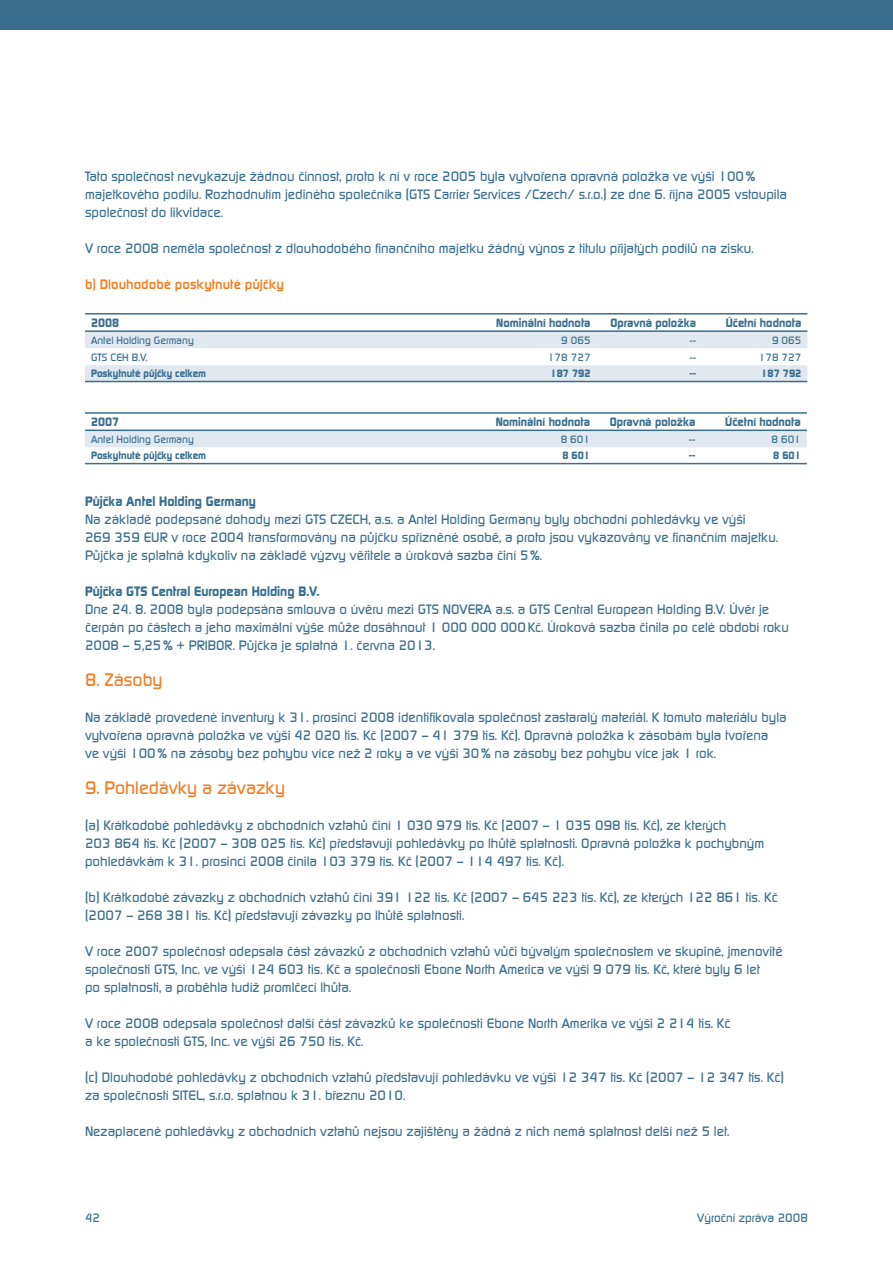
<style>
.page{position:relative;width:893px;height:1263px;background:#fff}
.page>*{position:absolute;margin:0;border:0;box-sizing:border-box;transform-origin:0 0}
.t1{font:18px "Modaerne CE";color:#f47b20}
.t2{font:13.5px/18px "Modaerne CE";color:#3a6e8f}
.t3{font:800 13.5px "Modaerne CE";color:#3a6e8f}
.t4{font:700 13.5px "Modaerne CE";color:#f47b20}
.t5{font:800 12px "Modaerne CE";color:#3a6e8f}
.t6{font:12px "Modaerne CE";color:#3a6e8f}
.t7{font:10.5px "Modaerne CE";color:#3a6e8f}
.t8{font:800 10.5px "Modaerne CE";color:#3a6e8f}
</style>
<div class="page">
<div style="left:0;top:0;width:893px;height:30px;background:#3a6e8f"></div>
<div style="left:85px;top:332px;width:722px;height:16px;background:#e1e8ef"></div>
<div style="left:85px;top:365px;width:722px;height:16px;background:#e1e8ef"></div>
<hr style="left:85px;top:330px;width:722px;height:2px;background:#3a6e8f">
<hr style="left:85px;top:381px;width:722px;height:1px;background:#3a6e8f">
<hr style="left:85px;top:313px;width:722px;height:2px;background:#3a6e8f">
<div style="left:85px;top:431px;width:722px;height:16px;background:#e1e8ef"></div>
<hr style="left:85px;top:430px;width:722px;height:1px;background:#3a6e8f">
<hr style="left:85px;top:463px;width:722px;height:1px;background:#3a6e8f">
<hr style="left:85px;top:412px;width:722px;height:2px;background:#3a6e8f">
<p class="t2" style="left:85px;top:168px;width:704px">Tato společnost nevykazuje žádnou činnost, proto k ní v roce 2005 byla vytvořena opravná položka ve výši 100 % majetkového podílu. Rozhodnutím jediného společníka (GTS Carrier Services /Czech/ s.r.o.) ze dne 6. října 2005 vstoupila společnost do likvidace.</p>
<p class="t2" style="left:85px;top:240px;width:670px">V roce 2008 neměla společnost z dlouhodobého finančního majetku žádný výnos z titulu přijatých podílů na zisku.</p>
<p class="t4" style="left:85px;top:280px;width:200px">b) Dlouhodobé poskytnuté půjčky</p>
<p class="t5" style="left:91px;top:318px;width:30px">2008</p>
<p class="t5" style="left:496px;top:318px;width:96px">Nominální hodnota</p>
<p class="t5" style="left:610px;top:318px;width:87px">Opravná položka</p>
<p class="t5" style="left:726px;top:318px;width:77px">Účetní hodnota</p>
<p class="t7" style="left:91px;top:337px;width:104px">Antel Holding Germany</p>
<p class="t7" style="left:561px;top:337px;width:31px">9 065</p>
<p class="t7" style="left:689px;top:337px;width:8px">--</p>
<p class="t7" style="left:772px;top:337px;width:31px">9 065</p>
<p class="t7" style="left:91px;top:354px;width:58px">GTS CEH B.V.</p>
<p class="t7" style="left:548px;top:354px;width:44px">178 727</p>
<p class="t7" style="left:689px;top:354px;width:8px">--</p>
<p class="t7" style="left:759px;top:354px;width:44px">178 727</p>
<p class="t8" style="left:91px;top:370px;width:117px">Poskytnuté půjčky celkem</p>
<p class="t8" style="left:550px;top:370px;width:42px">187 792</p>
<p class="t8" style="left:689px;top:370px;width:8px">--</p>
<p class="t8" style="left:761px;top:370px;width:42px">187 792</p>
<p class="t5" style="left:91px;top:417px;width:30px">2007</p>
<p class="t5" style="left:496px;top:417px;width:96px">Nominální hodnota</p>
<p class="t5" style="left:610px;top:417px;width:87px">Opravná položka</p>
<p class="t5" style="left:725px;top:417px;width:77px">Účetní hodnota</p>
<p class="t7" style="left:91px;top:436px;width:104px">Antel Holding Germany</p>
<p class="t7" style="left:561px;top:436px;width:31px">8 601</p>
<p class="t7" style="left:689px;top:436px;width:8px">--</p>
<p class="t7" style="left:771px;top:436px;width:31px">8 601</p>
<p class="t8" style="left:91px;top:452px;width:117px">Poskytnuté půjčky celkem</p>
<p class="t8" style="left:562px;top:452px;width:29px">8 601</p>
<p class="t8" style="left:689px;top:452px;width:8px">--</p>
<p class="t8" style="left:773px;top:452px;width:29px">8 601</p>
<p class="t3" style="left:85px;top:496px;width:172px">Půjčka Antel Holding Germany</p>
<p class="t2" style="left:85px;top:512px;width:695px">Na základě podepsané dohody mezi GTS CZECH, a.s. a Antel Holding Germany byly obchodní pohledávky ve výši<br>269 359 EUR v roce 2004 transformovány na půjčku spřízněné osobě, a proto jsou vykazovány ve finančním majetku.<br>Půjčka je splatná kdykoliv na základě výzvy věřitele a úroková sazba činí 5 %.</p>
<p class="t3" style="left:85px;top:586px;width:236px">Půjčka GTS Central European Holding B.V.</p>
<p class="t2" style="left:85px;top:602px;width:705px">Dne 24. 8. 2008 byla podepsána smlouva o úvěru mezi GTS NOVERA a.s. a GTS Central European Holding B.V. Úvěr je čerpán po částech a jeho maximální výše může dosáhnout 1 000 000 000 Kč. Úroková sazba činila po celé období roku<br>2008 – 5,25 % + PRIBOR. Půjčka je splatná 1. června 2013.</p>
<h1 class="t1" style="left:85px;top:674px;width:79px">8. Zásoby</h1>
<p class="t2" style="left:85px;top:710px;width:703px">Na základě provedené inventury k 31. prosinci 2008 identifikovala společnost zastaralý materiál. K tomuto materiálu byla vytvořena opravná položka ve výši 42 020 tis. Kč (2007 – 41 379 tis. Kč). Opravná položka k zásobám byla tvořena<br>ve výši 100 % na zásoby bez pohybu více než 2 roky a ve výši 30 % na zásoby bez pohybu více jak 1 rok.</p>
<h1 class="t1" style="left:85px;top:782px;width:201px">9. Pohledávky a závazky</h1>
<p class="t2" style="left:85px;top:818px;width:681px">(a) Krátkodobé pohledávky z obchodních vztahů činí 1 030 979 tis. Kč (2007 – 1 035 098 tis. Kč), ze kterých<br>203 864 tis. Kč (2007 – 308 025 tis. Kč) představují pohledávky po lhůtě splatnosti. Opravná položka k pochybným pohledávkám k 31. prosinci 2008 činila 103 379 tis. Kč (2007 – 114 497 tis. Kč).</p>
<p class="t2" style="left:85px;top:890px;width:694px">(b) Krátkodobé závazky z obchodních vztahů činí 391 122 tis. Kč (2007 – 645 223 tis. Kč), ze kterých 122 861 tis. Kč (2007 – 268 381 tis. Kč) představují závazky po lhůtě splatnosti.</p>
<p class="t2" style="left:85px;top:944px;width:699px">V roce 2007 společnost odepsala část závazků z obchodních vztahů vůči bývalým společnostem ve skupině, jmenovitě společnosti GTS, Inc. ve výši 124 603 tis. Kč a společnosti Ebone North America ve výši 9 079 tis. Kč, které byly 6 let<br>po splatnosti, a proběhla tudíž promlčecí lhůta.</p>
<p class="t2" style="left:85px;top:1016px;width:647px">V roce 2008 odepsala společnost další část závazků ke společnosti Ebone North Amerika ve výši 2 214 tis. Kč a ke společnosti GTS, Inc. ve výši 26 750 tis. Kč.</p>
<p class="t2" style="left:85px;top:1070px;width:700px">(c) Dlouhodobé pohledávky z obchodních vztahů představují pohledávku ve výši 12 347 tis. Kč (2007 – 12 347 tis. Kč) za společností SITEL, s.r.o. splatnou k 31. březnu 2010.</p>
<p class="t2" style="left:85px;top:1124px;width:646px">Nezaplacené pohledávky z obchodních vztahů nejsou zajištěny a žádná z nich nemá splatnost delší než 5 let.</p>
<p class="t6" style="left:85px;top:1213px;width:17px">42</p>
<p class="t6" style="left:697px;top:1213px;width:112px">Výroční zpráva 2008</p>
</div>
